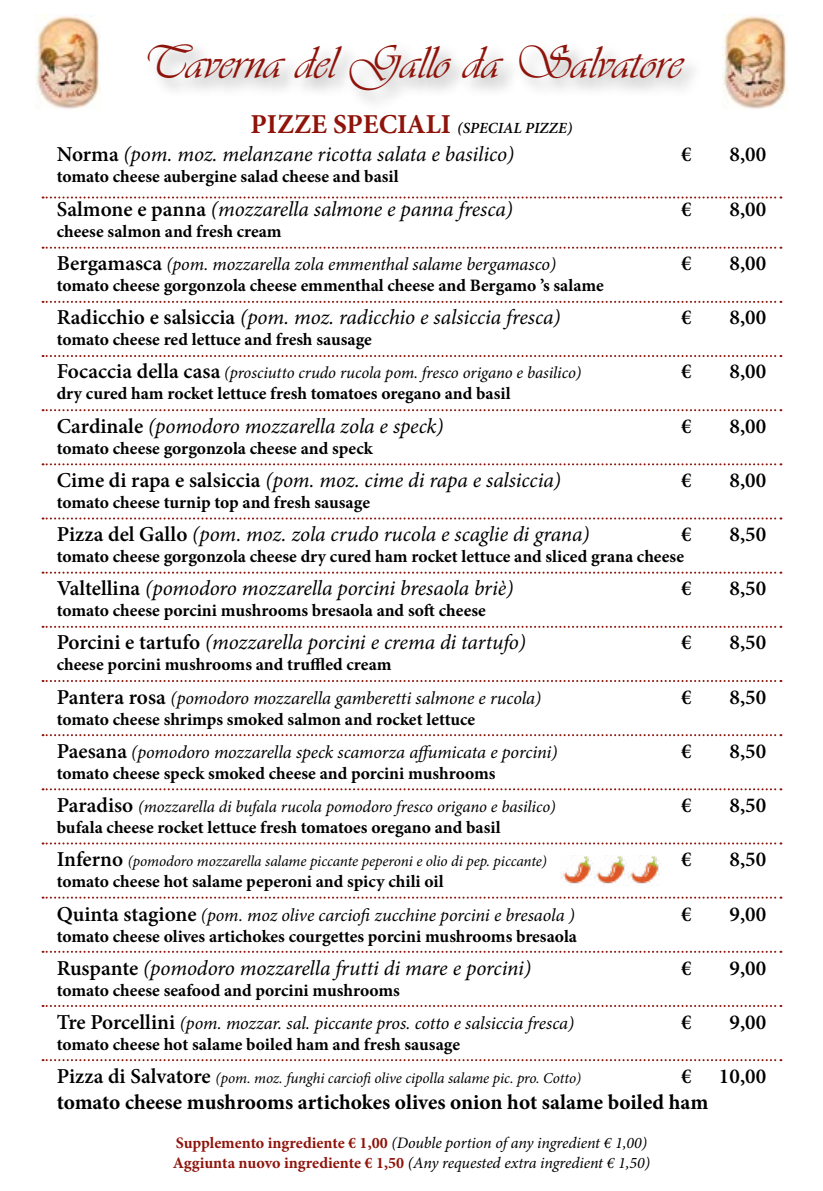
<style>
.page{position:relative;width:823px;height:1191px;background:#fff}
.page>*{position:absolute;margin:0;border:0;box-sizing:border-box;transform-origin:0 0}
.t1{font:48px "Vivaldi";color:#8e140b}
.t2{font:italic 21.2px "Minion Pro";letter-spacing:-.005em;color:#000}
.t3{font:600 21.2px "Minion Pro";color:#000}
.t4{font:700 21.2px "Minion Pro";color:#000}
.t5{font:italic 18.2px "Minion Pro";letter-spacing:-.005em;color:#000}
.t6{font:700 17.4px "Minion Pro";color:#000}
.t7{font:italic 16.8px "Minion Pro";letter-spacing:-.005em;color:#000}
.t8{font:italic 16px/19.2px "Minion Pro";letter-spacing:-.01em;color:#000}
.t9{font:italic 600 15.6px "Minion Pro";color:#000}
.t10{font:italic 15.2px "Minion Pro";letter-spacing:-.01em;color:#000}
.s1{font-weight:700;font-style:normal;font-size:27.4px;color:#8e140b}
.s2{font-weight:600;font-style:normal}
.s3{font-weight:600;font-style:normal;font-size:21.2px}
.s4{font-weight:700;font-style:normal;color:#8e140b}
</style>
<div class="page">
<svg style="left:43px;top:247px;width:738px;height:2px"></svg>
<svg style="left:43px;top:196px;width:738px;height:2px"></svg>
<svg style="left:43px;top:301px;width:738px;height:2px"></svg>
<svg style="left:43px;top:355px;width:738px;height:2px"></svg>
<svg style="left:43px;top:409px;width:738px;height:2px"></svg>
<svg style="left:43px;top:463px;width:738px;height:2px"></svg>
<svg style="left:43px;top:517px;width:738px;height:2px"></svg>
<svg style="left:43px;top:571px;width:738px;height:2px"></svg>
<svg style="left:43px;top:626px;width:738px;height:2px"></svg>
<svg style="left:43px;top:680px;width:738px;height:2px"></svg>
<svg style="left:43px;top:734px;width:738px;height:2px"></svg>
<svg style="left:43px;top:788px;width:738px;height:2px"></svg>
<svg style="left:43px;top:842px;width:738px;height:2px"></svg>
<svg style="left:43px;top:896px;width:738px;height:2px"></svg>
<svg style="left:43px;top:950px;width:738px;height:2px"></svg>
<svg style="left:43px;top:1005px;width:738px;height:2px"></svg>
<svg style="left:43px;top:1059px;width:738px;height:2px"></svg>
<div style="left:144px;top:40px;width:559px;height:72px;background:#000;opacity:.35"></div>
<img style="left:35px;top:14px;width:65px;height:95px">
<img style="left:722px;top:14px;width:65px;height:95px">
<img style="left:561px;top:856px;width:98px;height:28px">
<h1 class="t1" style="left:142px;top:30px;width:541px">Taverna del Gallo da Salvatore</h1>
<p class="t9" style="left:250px;top:117px;width:323px"><span class="s1">PIZZE SPECIALI</span> (SPECIAL PIZZE)</p>
<p class="t2" style="left:57px;top:140px;width:458px"><span class="s2">Norma</span> (pom. moz. melanzane ricotta salata e basilico)</p>
<p class="t3" style="left:680px;top:140px;width:12px">€</p>
<p class="t3" style="left:729px;top:140px;width:38px">8,00</p>
<p class="t6" style="left:57px;top:164px;width:343px">tomato cheese aubergine salad cheese and basil</p>
<p class="t2" style="left:57px;top:194px;width:457px"><span class="s2">Salmone e panna</span> (mozzarella salmone e panna fresca)</p>
<p class="t3" style="left:680px;top:194px;width:12px">€</p>
<p class="t3" style="left:729px;top:194px;width:38px">8,00</p>
<p class="t6" style="left:57px;top:219px;width:226px">cheese salmon and fresh cream</p>
<p class="t5" style="left:57px;top:251px;width:500px"><span class="s3">Bergamasca</span> (pom. mozzarella zola emmenthal salame bergamasco)</p>
<p class="t3" style="left:680px;top:248px;width:12px">€</p>
<p class="t3" style="left:729px;top:248px;width:38px">8,00</p>
<p class="t6" style="left:57px;top:273px;width:548px">tomato cheese gorgonzola cheese emmenthal cheese and Bergamo ’s salame</p>
<p class="t2" style="left:57px;top:303px;width:505px"><span class="s2">Radicchio e salsiccia</span> (pom. moz. radicchio e salsiccia fresca)</p>
<p class="t3" style="left:680px;top:303px;width:12px">€</p>
<p class="t3" style="left:729px;top:303px;width:38px">8,00</p>
<p class="t6" style="left:57px;top:327px;width:316px">tomato cheese red lettuce and fresh sausage</p>
<p class="t7" style="left:57px;top:361px;width:526px"><span class="s3">Focaccia della casa</span> (prosciutto crudo rucola pom. fresco origano e basilico)</p>
<p class="t3" style="left:680px;top:357px;width:12px">€</p>
<p class="t3" style="left:729px;top:357px;width:38px">8,00</p>
<p class="t6" style="left:57px;top:381px;width:455px">dry cured ham rocket lettuce fresh tomatoes oregano and basil</p>
<p class="t2" style="left:57px;top:411px;width:388px"><span class="s2">Cardinale</span> (pomodoro mozzarella zola e speck)</p>
<p class="t3" style="left:680px;top:411px;width:12px">€</p>
<p class="t3" style="left:729px;top:411px;width:38px">8,00</p>
<p class="t6" style="left:57px;top:436px;width:317px">tomato cheese gorgonzola cheese and speck</p>
<p class="t2" style="left:57px;top:465px;width:505px"><span class="s2">Cime di rapa e salsiccia</span> (pom. moz. cime di rapa e salsiccia)</p>
<p class="t3" style="left:680px;top:465px;width:12px">€</p>
<p class="t3" style="left:729px;top:465px;width:38px">8,00</p>
<p class="t6" style="left:57px;top:490px;width:314px">tomato cheese turnip top and fresh sausage</p>
<p class="t2" style="left:57px;top:520px;width:534px"><span class="s2">Pizza del Gallo</span> (pom. moz. zola crudo rucola e scaglie di grana)</p>
<p class="t3" style="left:680px;top:519px;width:12px">€</p>
<p class="t3" style="left:729px;top:519px;width:38px">8,50</p>
<p class="t6" style="left:57px;top:544px;width:628px">tomato cheese gorgonzola cheese dry cured ham rocket lettuce and sliced grana cheese</p>
<p class="t2" style="left:57px;top:574px;width:458px"><span class="s2">Valtellina</span> (pomodoro mozzarella porcini bresaola briè)</p>
<p class="t3" style="left:680px;top:574px;width:12px">€</p>
<p class="t3" style="left:729px;top:574px;width:38px">8,50</p>
<p class="t6" style="left:57px;top:598px;width:430px">tomato cheese porcini mushrooms bresaola and soft cheese</p>
<p class="t2" style="left:57px;top:628px;width:470px"><span class="s2">Porcini e tartufo</span> (mozzarella porcini e crema di tartufo)</p>
<p class="t3" style="left:680px;top:628px;width:12px">€</p>
<p class="t3" style="left:729px;top:628px;width:38px">8,50</p>
<p class="t6" style="left:57px;top:652px;width:336px">cheese porcini mushrooms and truffled cream</p>
<p class="t5" style="left:57px;top:685px;width:485px"><span class="s3">Pantera rosa</span> (pomodoro mozzarella gamberetti salmone e rucola)</p>
<p class="t3" style="left:680px;top:682px;width:12px">€</p>
<p class="t3" style="left:729px;top:682px;width:38px">8,50</p>
<p class="t6" style="left:57px;top:707px;width:420px">tomato cheese shrimps smoked salmon and rocket lettuce</p>
<p class="t5" style="left:57px;top:739px;width:502px"><span class="s3">Paesana</span> (pomodoro mozzarella speck scamorza affumicata e porcini)</p>
<p class="t3" style="left:680px;top:736px;width:12px">€</p>
<p class="t3" style="left:729px;top:736px;width:38px">8,50</p>
<p class="t6" style="left:57px;top:761px;width:440px">tomato cheese speck smoked cheese and porcini mushrooms</p>
<p class="t7" style="left:57px;top:795px;width:500px"><span class="s3">Paradiso</span> (mozzarella di bufala rucola pomodoro fresco origano e basilico)</p>
<p class="t3" style="left:680px;top:790px;width:12px">€</p>
<p class="t3" style="left:729px;top:790px;width:38px">8,50</p>
<p class="t6" style="left:57px;top:815px;width:445px">bufala cheese rocket lettuce fresh tomatoes oregano and basil</p>
<p class="t10" style="left:57px;top:851px;width:491px"><span class="s3">Inferno</span> (pomodoro mozzarella salame piccante peperoni e olio di pep. piccante)</p>
<p class="t3" style="left:680px;top:845px;width:12px">€</p>
<p class="t3" style="left:729px;top:845px;width:38px">8,50</p>
<p class="t6" style="left:57px;top:869px;width:388px">tomato cheese hot salame peperoni and spicy chili oil</p>
<p class="t5" style="left:57px;top:902px;width:519px"><span class="s3">Quinta stagione</span> (pom. moz olive carciofi zucchine porcini e bresaola )</p>
<p class="t3" style="left:680px;top:899px;width:12px">€</p>
<p class="t3" style="left:729px;top:899px;width:38px">9,00</p>
<p class="t6" style="left:57px;top:923px;width:521px">tomato cheese olives artichokes courgettes porcini mushrooms bresaola</p>
<p class="t2" style="left:57px;top:953px;width:475px"><span class="s2">Ruspante</span> (pomodoro mozzarella frutti di mare e porcini)</p>
<p class="t3" style="left:680px;top:953px;width:12px">€</p>
<p class="t3" style="left:729px;top:953px;width:38px">9,00</p>
<p class="t6" style="left:57px;top:978px;width:344px">tomato cheese seafood and porcini mushrooms</p>
<p class="t5" style="left:57px;top:1011px;width:518px"><span class="s3">Tre Porcellini</span> (pom. mozzar. sal. piccante pros. cotto e salsiccia fresca)</p>
<p class="t3" style="left:680px;top:1007px;width:12px">€</p>
<p class="t3" style="left:729px;top:1007px;width:38px">9,00</p>
<p class="t6" style="left:57px;top:1032px;width:404px">tomato cheese hot salame boiled ham and fresh sausage</p>
<p class="t10" style="left:57px;top:1068px;width:525px"><span class="s3">Pizza di Salvatore</span> (pom. moz. funghi carciofi olive cipolla salame pic. pro. Cotto)</p>
<p class="t3" style="left:680px;top:1062px;width:12px">€</p>
<p class="t3" style="left:718px;top:1062px;width:49px">10,00</p>
<p class="t4" style="left:57px;top:1087px;width:652px">tomato cheese mushrooms artichokes olives onion hot salame boiled ham</p>
<p class="t8" style="left:173px;top:1133px;width:478px"><span class="s4">Supplemento ingrediente € 1,00</span> (Double portion of any ingredient € 1,00)<br><span class="s4">Aggiunta nuovo ingrediente € 1,50</span> (Any requested extra ingredient € 1,50)</p>
</div>
